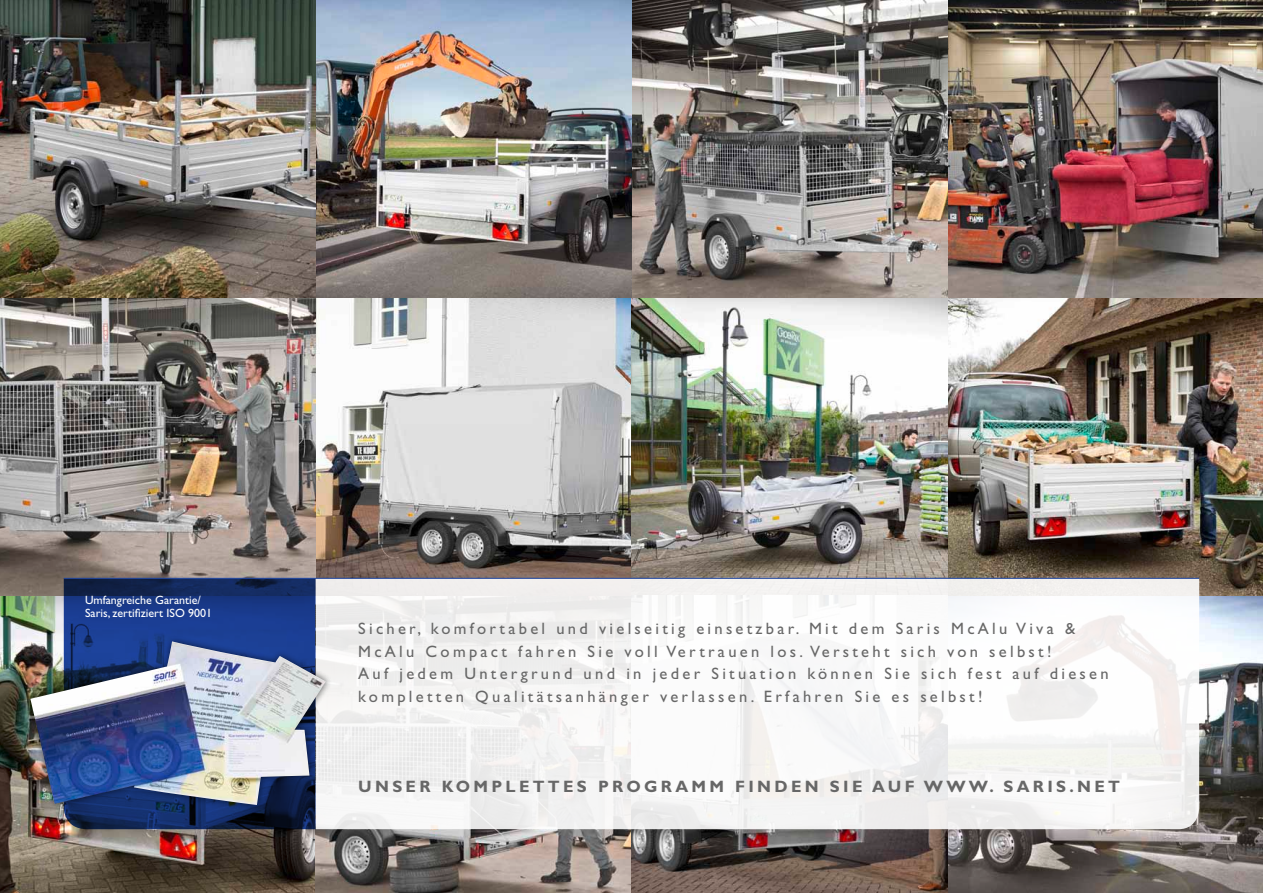
<style>
.page{position:relative;width:1263px;height:893px;background:#fff}
.page>*{position:absolute;margin:0;border:0;box-sizing:border-box;transform-origin:0 0}
.t1{font:16.5px/22.5px "Gill Sans Std";letter-spacing:.2em;color:#676767}
.t2{font:700 16.5px "Gill Sans Std";letter-spacing:.2em;color:#676767}
.t3{font:12px/13.5px "Gill Sans Std";color:#fff}
</style>
<div class="page">
<img style="left:0;top:595px;width:316px;height:298px">
<svg style="left:316px;top:829px;width:315px;height:64px"></svg>
<img style="left:947px;top:595px;width:316px;height:298px">
<svg style="left:316px;top:298px;width:315px;height:280px"></svg>
<img style="left:947px;top:298px;width:316px;height:297px">
<img style="left:631px;top:298px;width:316px;height:280px">
<img style="left:947px;top:0;width:316px;height:298px">
<svg style="left:631px;top:0;width:316px;height:298px"></svg>
<img style="left:0;top:298px;width:316px;height:297px">
<img style="left:316px;top:0;width:315px;height:298px">
<svg style="left:631px;top:829px;width:316px;height:64px"></svg>
<img style="left:0;top:0;width:316px;height:298px">
<svg style="left:64px;top:579px;width:252px;height:250px"></svg>
<svg style="left:316px;top:579px;width:883px;height:250px;fill:#f6f5f5"></svg>
<hr style="left:64px;top:578px;width:1135px;height:1px;background:#1e45a0">
<div style="left:24px;top:635px;width:308px;height:177px;background:#000;opacity:.6"></div>
<img style="left:30px;top:641px;width:296px;height:164px">
<p class="t3" style="left:85px;top:593px;width:129px">Umfangreiche Garantie/<br>Saris, zertifiziert ISO 9001</p>
<p class="t1" style="left:358px;top:617px;width:752px">Sicher, komfortabel und vielseitig einsetzbar. M it dem Saris M cAlu Viva &amp;<br>M cAlu Compact fahren Sie voll Vertrauen los. Versteht sich von selbst!<br>Auf jedem U ntergrund und in jeder Situation können Sie sich fest auf diesen kompletten Qualitätsanhänger verlassen. Erfahren Sie es selbst!</p>
<p class="t2" style="left:358px;top:776px;width:763px">UNSER KOMPLETTES PROGRAMM FINDEN SIE AUF WWW. SARIS.NET</p>
</div>
